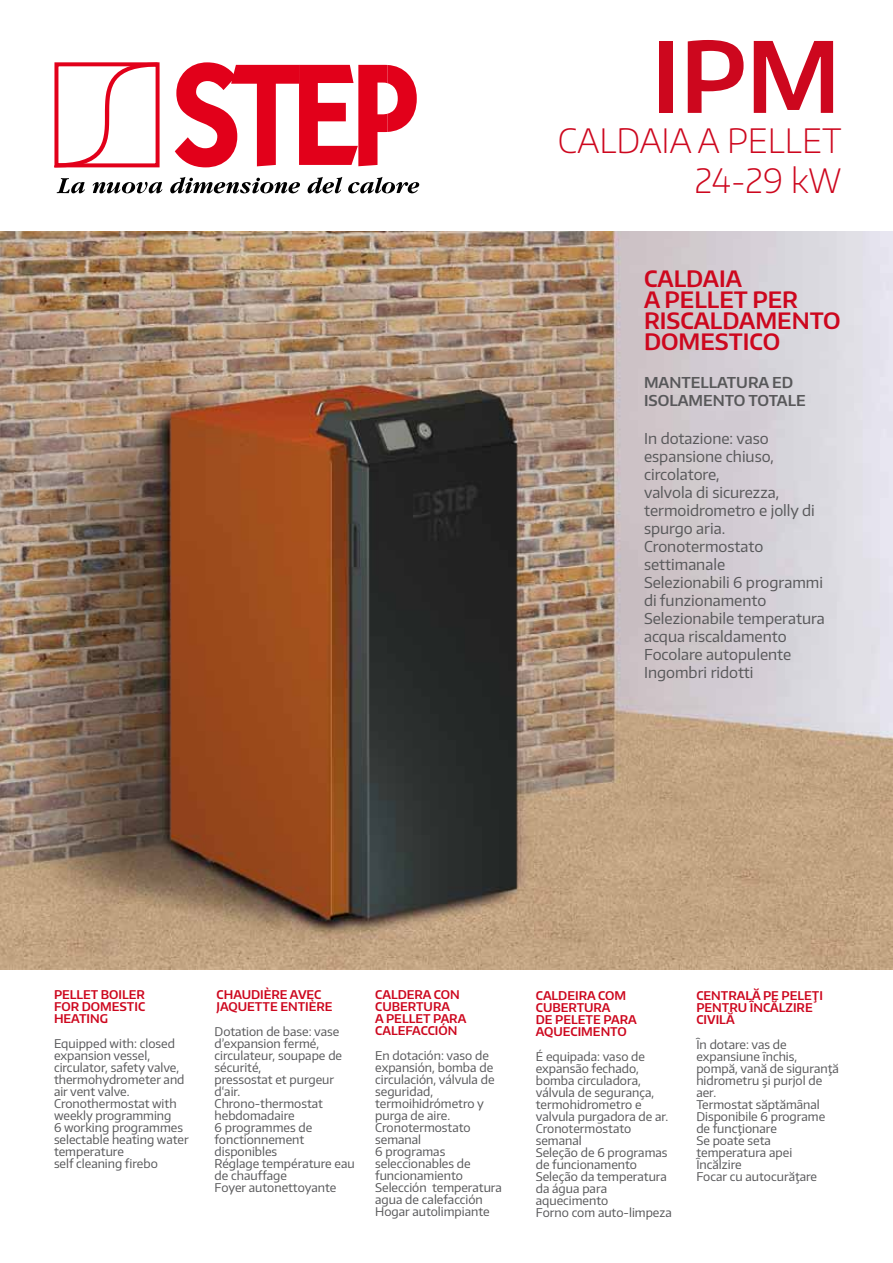
<style>
.page{position:relative;width:893px;height:1263px;background:#fff}
.page>*{position:absolute;margin:0;border:0;box-sizing:border-box;transform-origin:0 0}
.t1{font:600 97.2px "Encode Sans";color:#cd071e}
.t2{font:200 33.45px "Encode Sans";color:#cd071e}
.t3{font:600 22.5px/21px "Encode Sans";color:#cd071e}
.t4{font:15px/18px "Encode Sans";color:#58585a}
.t5{font:600 15px/18px "Encode Sans";color:#58585a}
.t6{font:12px/12px "Encode Sans";color:#58585a}
.t7{font:600 12px/12px "Encode Sans";color:#cd071e}
</style>
<div class="page">
<img style="left:0;top:232px;width:893px;height:737px">
<svg style="left:57px;top:178px;width:28px;height:15px"></svg>
<svg style="left:93px;top:182px;width:69px;height:11px"></svg>
<svg style="left:170px;top:177px;width:130px;height:16px"></svg>
<svg style="left:308px;top:177px;width:34px;height:16px"></svg>
<svg style="left:348px;top:177px;width:71px;height:16px"></svg>
<svg style="left:175px;top:62px;width:242px;height:105px"></svg>
<svg style="left:74px;top:67px;width:73px;height:95px"></svg>
<div style="left:54px;top:62px;width:106px;height:105px;border:4px solid #e2001a"></div>
<h1 class="t1" style="left:651px;top:13px;width:191px">IPM</h1>
<h2 class="t2" style="left:558px;top:119px;width:285px">CALDAIA A PELLET</h2>
<h2 class="t2" style="left:695px;top:159px;width:148px">24-29 kW</h2>
<h3 class="t3" style="left:644px;top:267px;width:99px">CALDAIA<br>A PELLET</h3>
<h3 class="t3" style="left:644px;top:288px;width:198px;text-indent:108px">PER<br>RISCALDAM ENTO<br>DOM ESTICO</h3>
<p class="t5" style="left:644px;top:373px;width:163px">MANTELLATURA ED<br>ISOLAM ENTO TOTALE</p>
<p class="t4" style="left:644px;top:429px;width:182px">In dotazione: vaso espansione chiuso, circolatore,<br>valvola di sicurezza, termoidrometro e jolly di spurgo aria.<br>Cronotermostato settimanale<br>Selezionabili 6 programmi di funzionamento<br>Selezionabile temperatura acqua riscaldamento<br>Focolare autopulente<br>Ingombri ridotti</p>
<p class="t7" style="left:217px;top:988px;width:118px">CHAUDIÈRE AVEC<br>JAQUETTE ENTIÈRE</p>
<p class="t7" style="left:54px;top:988px;width:92px;text-align:justify">PELLET BOILER FOR DOM ESTIC HEATING</p>
<p class="t7" style="left:375px;top:988px;width:86px">CALDERA CON<br>CUBERTURA<br>A PELLET</p>
<p class="t7" style="left:536px;top:989px;width:90px">CALDEIRA COM<br>CUBERTURA<br>DE PELETE</p>
<p class="t7" style="left:375px;top:1012px;width:93px;text-indent:58px">PARA<br>CALEFACCIÓN</p>
<p class="t7" style="left:536px;top:1013px;width:102px;text-indent:68px">PARA<br>AQUECIM ENTO</p>
<p class="t6" style="left:215px;top:1025px;width:142px">Dotation de base: vase d’expansion fermé, circulateur, soupape de sécurité,<br>pressostat et purgeur d‘air.<br>Chrono-thermostat hebdomadaire<br>6 programmes de fonctionnement disponibles<br>Réglage température eau de chauffage<br>Foyer autonettoyante</p>
<p class="t6" style="left:54px;top:1037px;width:136px">Equipped with: closed expansion vessel, circulator, safety valve, thermohydrometer and air vent valve.<br>Cronothermostat with weekly programming<br>6 working programmes selectable heating water temperature<br>self cleaning firebo</p>
<p class="t6" style="left:375px;top:1049px;width:128px">En dotación: vaso de expansión, bomba de circulación, válvula de seguridad, termoihidrómetro y purga de aire.<br>Cronotermostato semanal<br>6 programas seleccionables de funcionamiento<br>Selección temperatura agua de calefacción<br>Hogar autolimpiante</p>
<p class="t6" style="left:536px;top:1050px;width:137px">É equipada: vaso de expansão fechado, bomba circuladora, válvula de segurança, termohidrometro e valvula purgadora de ar.<br>Cronotermostato semanal<br>Seleção de 6 programas de funcionamento<br>Seleção da temperatura da água para aquecimento<br>Forno com auto-limpeza</p>
<p class="t7" style="left:696px;top:989px;width:128px">CENTRALĂ PE PELEŢI<br>PENTRU ÎNCĂLZIRE<br>CIVILĂ</p>
<p class="t6" style="left:696px;top:1038px;width:144px">În dotare: vas de expansiune închis, pompă, vană de siguranţă hidrometru şi purjol de aer.<br>Termostat săptămânal<br>Disponibile 6 programe de funcţionare<br>Se poate seta temperatura apei<br>Încălzire<br>Focar cu autocurăţare</p>
</div>
